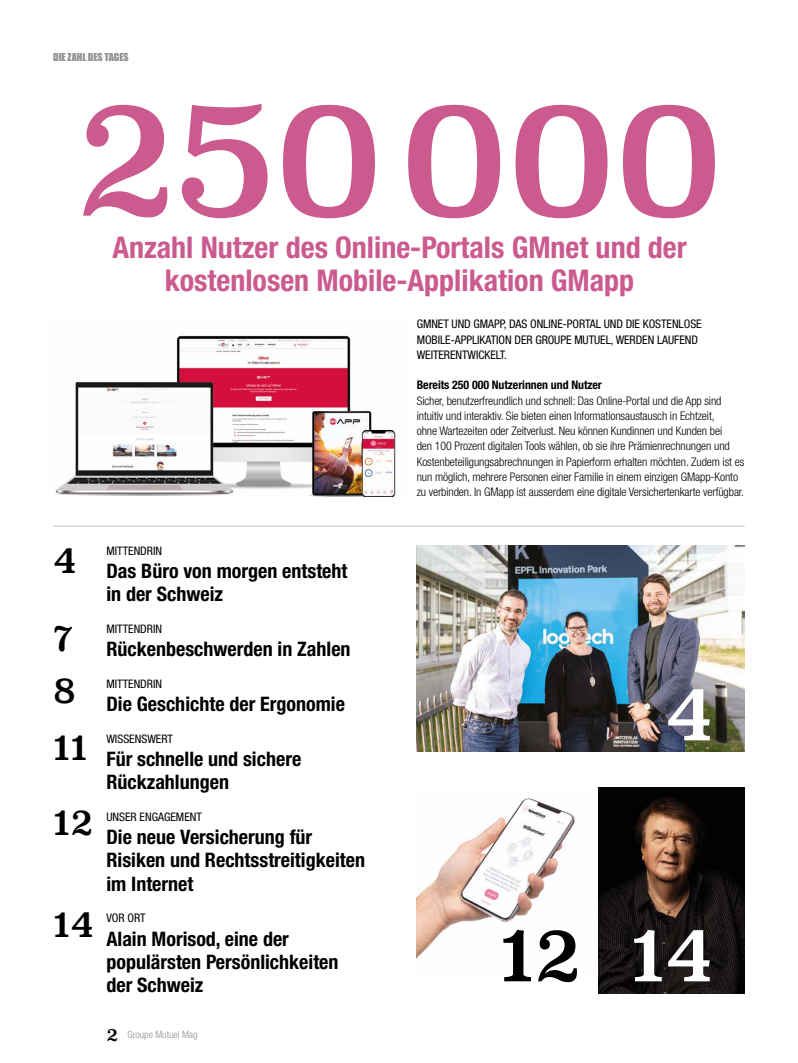
<style>
.page{position:relative;width:798px;height:1063px;background:#fff}
.page>*{position:absolute;margin:0;border:0;box-sizing:border-box;transform-origin:0 0}
.t1{font:162.5px "Superclarendon";letter-spacing:-.01em;color:#cb5a8e;scale:.95 1}
.t2{font:75px "Superclarendon";color:#fff;scale:.95 1}
.t3{font:75px "Superclarendon";color:#000;scale:.95 1}
.t4{font:35.88px/77.5px "Superclarendon";color:#000;scale:.96 1}
.t5{font:700 condensed 30px/32.5px "Helvetica Neue LT";color:#cb5a8e;text-align:center}
.t6{font:700 condensed 20px/23.2px "Helvetica Neue LT";color:#000}
.t7{font:300 condensed 11.88px/15.2px "Helvetica Neue LT";letter-spacing:-.01em;color:#000}
.t8{font:condensed 11.88px/15.2px "Helvetica Neue LT";letter-spacing:-.005em;color:#000}
.t9{font:700 condensed 11.88px "Helvetica Neue LT";letter-spacing:-.005em;color:#000}
.t10{font:condensed 11.75px "Helvetica Neue LT";color:#000}
.t11{font:300 condensed 10px "Helvetica Neue LT";color:#929292}
.t12{font:10px "Impact";color:#929292}
.s1{font-family:"Superclarendon";font-weight:400;font-stretch:normal;font-size:17.5px;color:#000}
</style>
<div class="page">
<img style="left:416px;top:546px;width:328px;height:205px">
<img style="left:416px;top:798px;width:159px;height:161px">
<img style="left:598px;top:788px;width:146px;height:205px">
<img style="left:55px;top:335px;width:341px;height:161px">
<hr style="left:53px;top:526px;width:691px;height:1px;background:#c6c6c6">
<p class="t12" style="left:53px;top:49px;width:77px">DIE ZAHL DES TAGES</p>
<h1 class="t1" style="left:75px;top:47px;width:684px">250000</h1>
<h3 class="t5" style="left:112px;top:231px;width:575px">Anzahl Nutzer des Online-Portals GMnet und der kostenlosen Mobile-Applikation GMapp</h3>
<h3 class="t4" style="left:53px;top:525px;width:26px">4<br>7</h3>
<h3 class="t4" style="left:53px;top:665px;width:37px;line-height:56.2px">8<br>11</h3>
<h3 class="t4" style="left:53px;top:786px;width:43px">12</h3>
<h3 class="t4" style="left:53px;top:888px;width:44px">14</h3>
<p class="t10" style="left:106px;top:544px;width:57px">MITTENDRIN</p>
<h3 class="t6" style="left:106px;top:559px;width:242px">Das Büro von morgen entsteht in der Schweiz</h3>
<p class="t10" style="left:106px;top:622px;width:57px">MITTENDRIN</p>
<h3 class="t6" style="left:106px;top:637px;width:245px">Rückenbeschwerden in Zahlen</h3>
<p class="t10" style="left:106px;top:677px;width:57px">MITTENDRIN</p>
<h3 class="t6" style="left:106px;top:692px;width:240px">Die Geschichte der Ergonomie</h3>
<p class="t10" style="left:106px;top:732px;width:68px">WISSENSWERT</p>
<h3 class="t6" style="left:106px;top:747px;width:196px">Für schnelle und sichere<br>Rückzahlungen</h3>
<p class="t10" style="left:106px;top:810px;width:97px">UNSER ENGAGEMENT</p>
<h3 class="t6" style="left:106px;top:825px;width:260px">Die neue Versicherung für<br>Risiken und Rechtsstreitigkeiten im Internet</h3>
<p class="t8" style="left:106px;top:911px;width:41px">VOR ORT</p>
<h3 class="t6" style="left:106px;top:927px;width:233px">Alain Morisod, eine der populärsten Persönlichkeiten der Schweiz</h3>
<p class="t11" style="left:106px;top:1029px;width:93px"><span class="s1">2</span> Groupe Mutuel Mag</p>
<p class="t8" style="left:416px;top:316px;width:286px">GMNET UND GMAPP, DAS ONLINE-PORTAL UND DIE KOSTENLOSE<br>MOBILE-APPLIKATION DER GROUPE MUTUEL, WERDEN LAUFEND<br>WEITERENTWICKELT.</p>
<p class="t9" style="left:416px;top:378px;width:186px">Bereits 250 000 Nutzerinnen und Nutzer</p>
<p class="t7" style="left:416px;top:393px;width:329px">Sicher, benutzerfreundlich und schnell: Das Online-Portal und die App sind intuitiv und interaktiv. Sie bieten einen Informationsaustausch in Echtzeit,<br>ohne Wartezeiten oder Zeitverlust. Neu können Kundinnen und Kunden bei<br>den 100 Prozent digitalen Tools wählen, ob sie ihre Prämienrechnungen und Kostenbeteiligungsabrechnungen in Papierform erhalten möchten. Zudem ist es nun möglich, mehrere Personen einer Familie in einem einzigen GMapp-Konto zu verbinden. In GMapp ist ausserdem eine digitale Versichertenkarte verfügbar.</p>
<h2 class="t2" style="left:664px;top:662px;width:52px">4</h2>
<h2 class="t3" style="left:499px;top:903px;width:87px">12</h2>
<h2 class="t2" style="left:630px;top:903px;width:89px">14</h2>
</div>
